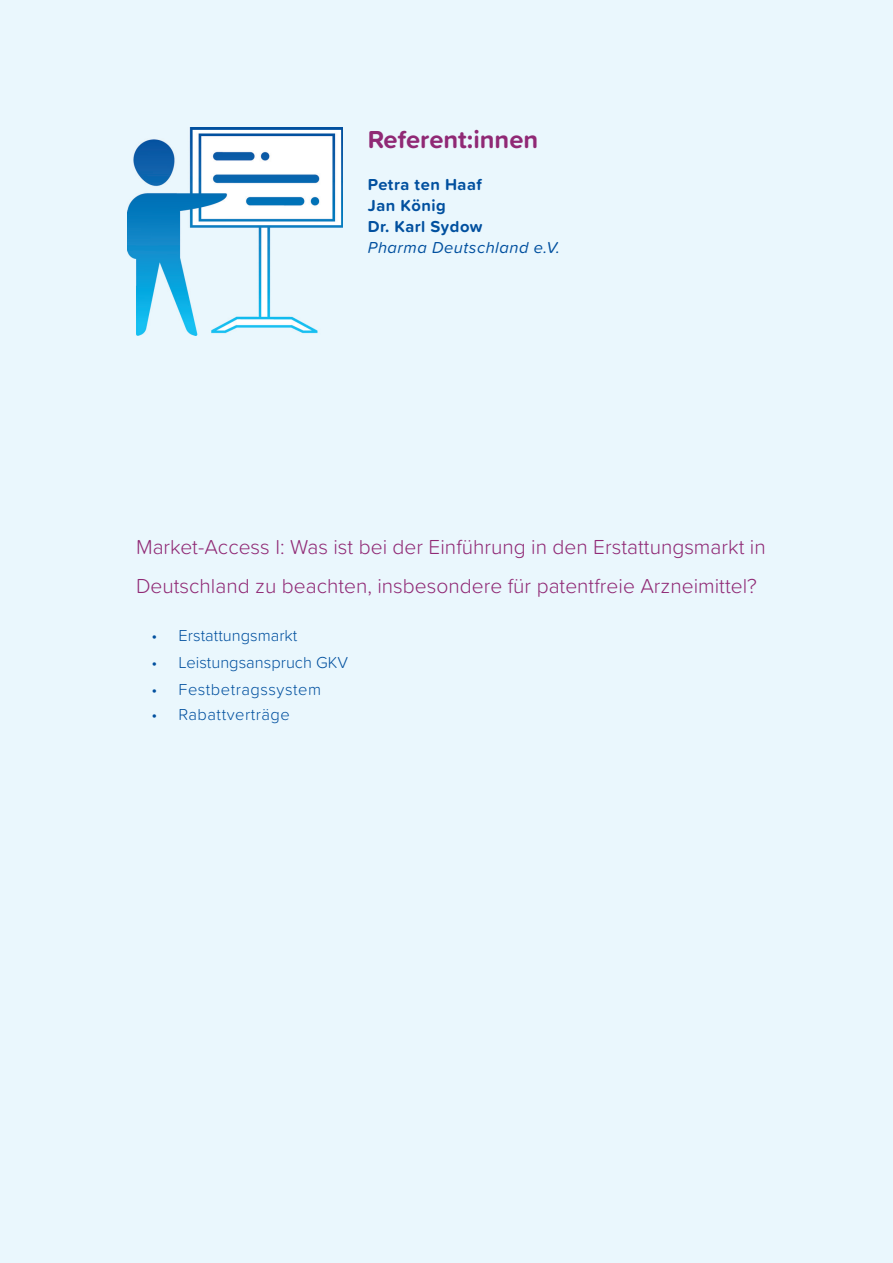
<style>
.page{position:relative;width:893px;height:1263px;background:#eaf7fd}
.page>*{position:absolute;margin:0;border:0;box-sizing:border-box;transform-origin:0 0}
.t1{font:700 25.5px "Proxima Soft";color:#902975}
.t2{font:300 21px/39px "Proxima Soft";color:#902975}
.t3{font:300 16.5px "Proxima Soft";color:#01509f}
.t4{font:300 16.5px "Proxima Soft";letter-spacing:.03em;color:#01509f}
.t5{font:700 16.5px/21px "Proxima Soft";letter-spacing:.03em;color:#01509f}
.t6{font:italic 16.5px "Proxima Soft";letter-spacing:.03em;color:#01509f}
</style>
<div class="page">
<img style="left:128px;top:128px;width:215px;height:207px">
<p class="t1" style="left:368px;top:120px;width:172px">Referent:innen</p>
<p class="t5" style="left:368px;top:173px;width:116px">Petra ten Haaf<br>Jan König<br>Dr. Karl Sydow</p>
<p class="t6" style="left:368px;top:235px;width:194px">Pharma Deutschland e.V.</p>
<p class="t2" style="left:136px;top:526px;width:631px">Market-Access I: Was ist bei der Einführung in den Erstattungsmarkt in<br>Deutschland zu beachten, insbesondere für patentfreie Arzneimittel?</p>
<p class="t3" style="left:152px;top:623px;width:147px">• Erstattungsmarkt</p>
<p class="t3" style="left:152px;top:650px;width:198px">• Leistungsanspruch GKV</p>
<p class="t4" style="left:152px;top:677px;width:171px">• Festbetragssystem</p>
<p class="t4" style="left:152px;top:702px;width:140px">• Rabattverträge</p>
</div>
